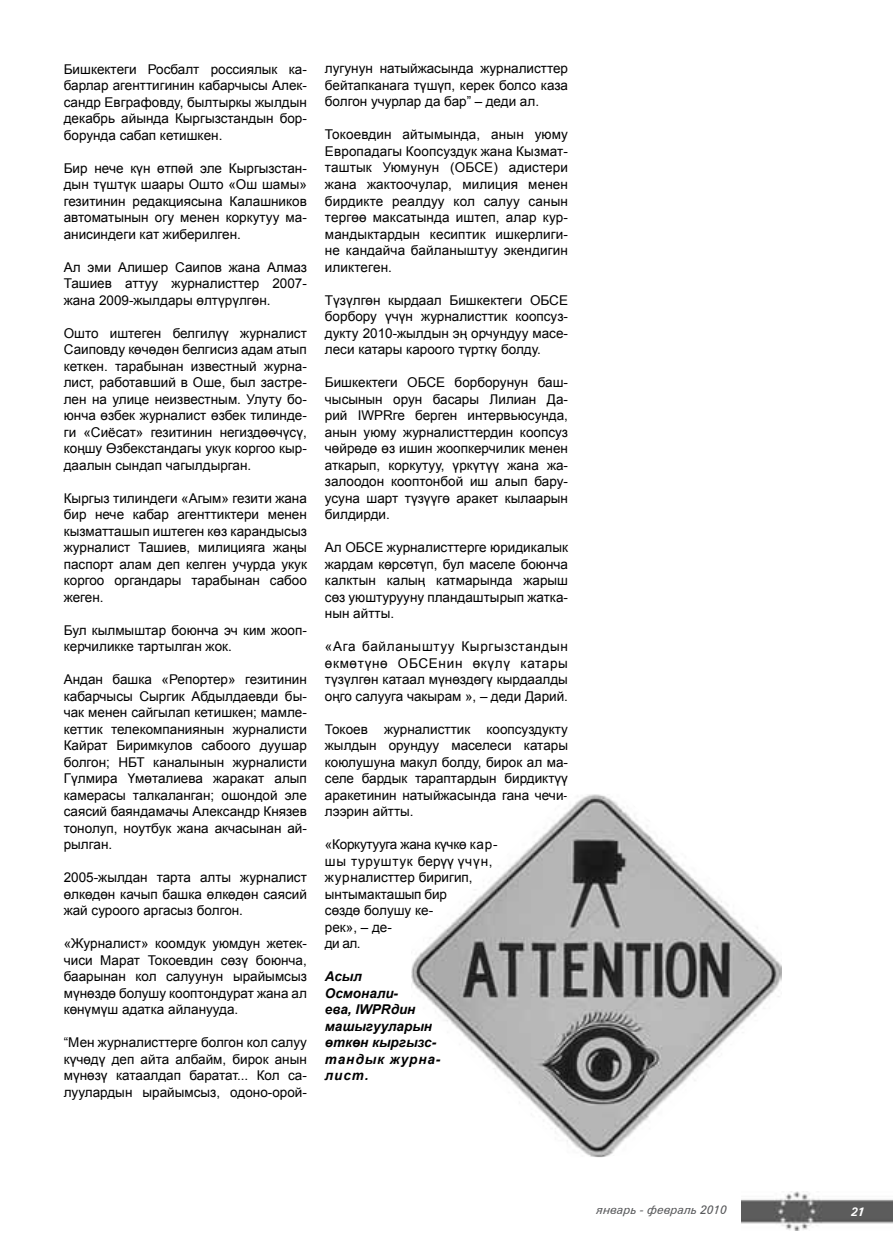
<style>
.page{position:relative;width:893px;height:1255px;background:#fff}
.page>*{position:absolute;margin:0;border:0;box-sizing:border-box;transform-origin:0 0}
.t1{font:13.5px/16.5px "Arial";color:#000;text-align:justify}
.t2{font:italic 700 13.5px/16.5px "Arial";color:#000}
.t3{font:italic 12px "Zurich BT";color:#58595b}
.t4{font:italic 700 12px "Zurich BT";color:#fff}
.s1{font-family:"Arial Uni Toktom"}
</style>
<div class="page">
<img style="left:742px;top:1191px;width:151px;height:39px">
<img style="left:411px;top:794px;width:371px;height:362px">
<p class="t1" style="left:64px;top:61px;width:245px">Бишкектеги Росбалт россиялык ка&shy;барлар агенттигинин кабарчысы Алек&shy;сандр Евграфовду, былтыркы жылдын декабрь айында Кыргызстандын бор&shy;борунда сабап кетишкен.</p>
<p class="t1" style="left:64px;top:160px;width:245px">Бир нече күн өтпөй эле Кыргызстан&shy;дын түштүк шаары Ошто «Ош шамы» гезитинин редакциясына Калашников автоматынын огу менен коркутуу ма&shy;анисиндеги кат жиберилген.</p>
<p class="t1" style="left:64px;top:259px;width:245px">Ал эми Алишер Саипов жана Алмаз Ташиев аттуу журналисттер 2007- жана 2009-жылдары өлтүрүлгөн.</p>
<p class="t1" style="left:64px;top:325px;width:245px">Ошто иштеген белгилүү журналист Саиповду көчөдөн белгисиз адам атып кеткен. тарабынан известный журна&shy;лист, работавший в Оше, был застре&shy;лен на улице неизвестным. Улуту бо&shy;юнча өзбек журналист өзбек тилинде&shy;ги «Сиёсат» гезитинин негиздөөчүсү, коңшу Өзбекстандагы укук коргоо кыр&shy;даалын сындап чагылдырган.</p>
<p class="t1" style="left:64px;top:490px;width:245px">Кыргыз тилиндеги «Агым» гезити жана бир нече кабар агенттиктери менен кызматташып иштеген көз карандысыз журналист Ташиев, милицияга жаңы паспорт алам деп келген учурда укук коргоо органдары тарабынан сабоо жеген.</p>
<p class="t1" style="left:64px;top:622px;width:245px">Бул кылмыштар боюнча эч ким жооп&shy;керчиликке тартылган жок.</p>
<p class="t1" style="left:64px;top:671px;width:245px">Андан башка «Репортер» гезитинин кабарчысы Сыргик Абдылдаевди бы&shy;чак менен сайгылап кетишкен; мамле&shy;кеттик телекомпаниянын журналисти Кайрат Биримкулов сабоого дуушар болгон; НБТ каналынын журналисти Гүлмира Үмөталиева жаракат алып камерасы талкаланган; ошондой эле саясий баяндамачы Александр Князев тонолуп, ноутбук жана акчасынан ай&shy;рылган.</p>
<p class="t1" style="left:64px;top:869px;width:245px">2005-жылдан тарта алты журналист өлкөдөн качып башка өлкөдөн саясий жай суроого аргасыз болгон.</p>
<p class="t1" style="left:64px;top:935px;width:245px">«Журналист» коомдук уюмдун жетек&shy;чиси Марат Токоевдин сөзү боюнча, баарынан кол салуунун ырайымсыз мүнөздө болушу кооптондурат жана ал көнүмүш адатка айланууда.</p>
<p class="t1" style="left:64px;top:1034px;width:245px">“Мен журналисттерге болгон кол салуу күчөдү деп айта албайм, бирок анын мүнөз<span class="s1">і</span> катаалдап баратат... Кол са&shy;луулардын ырайымсыз, одоно-орой-</p>
<p class="t1" style="left:325px;top:61px;width:245px">лугунун натыйжасында журналисттер бейтапканага түшүп, керек болсо каза болгон учурлар да бар” – деди ал.</p>
<p class="t1" style="left:325px;top:127px;width:245px">Токоевдин айтымында, анын уюму Европадагы Коопсуздук жана Кызмат&shy;таштык Уюмунун (ОБСЕ) адистери жана жактоочулар, милиция менен бирдикте реалдуу кол салуу санын тергөө максатында иштеп, алар кур&shy;мандыктардын кесиптик ишкерлиги&shy;не кандайча байланыштуу экендигин иликтеген.</p>
<p class="t1" style="left:325px;top:292px;width:245px">Түзүлгөн кырдаал Бишкектеги ОБСЕ борбору үчүн журналисттик коопсуз&shy;дукту 2010-жылдын эң орчундуу масе&shy;леси катары кароого түрткү болду.</p>
<p class="t1" style="left:325px;top:374px;width:245px">Бишкектеги ОБСЕ борборунун баш&shy;чысынын орун басары Лилиан Да&shy;рий IWPRге берген интервьюсунда, анын уюму журналисттердин коопсуз чөйрөдө өз ишин жоопкерчилик менен аткарып, коркутуу, үркүтүү жана жа&shy;залоодон кооптонбой иш алып бару&shy;усуна шарт түзүүгө аракет кылаарын билдирди.</p>
<p class="t1" style="left:325px;top:539px;width:245px">Ал ОБСЕ журналисттерге юридикалык жардам көрсөтүп, бул маселе боюнча калктын калың катмарында жарыш сөз уюштурууну пландаштырып жатка&shy;нын айтты.</p>
<p class="t1" style="left:325px;top:638px;width:245px">«Ага байланыштуу Кыргызстандын өкмөтүнө ОБСЕнин өкүлү катары түзүлгөн катаал мүнөздөгү кырдаалды оңго салууга чакырам », – деди Дарий.</p>
<p class="t1" style="left:325px;top:720px;width:245px">Токоев журналисттик коопсуздукту жылдын орундуу маселеси катары коюлушуна макул болду, бирок ал ма&shy;селе бардык тараптардын бирдиктүү аракетинин натыйжасында гана чечи&shy;лээрин айтты.</p>
<p class="t1" style="left:325px;top:836px;width:174px;text-align:left">«Коркутууга жана күчкө кар&shy;шы туруштук берүү үчүн, журналисттер биригип, ынтымакташып бир<br>с<span class="s1">ј</span>здө болушу ке-<br>рек», – де-<br>ди ал.</p>
<p class="t2" style="left:325px;top:968px;width:117px">Асыл<br>Осмонали-<br>ева, IWPRдин машыгууларын өткөн кыргызс&shy;тандык журна&shy;лист.</p>
<p class="t3" style="left:597px;top:1201px;width:132px">январь - февраль 2010</p>
<p class="t4" style="left:851px;top:1202px;width:15px">21</p>
</div>
